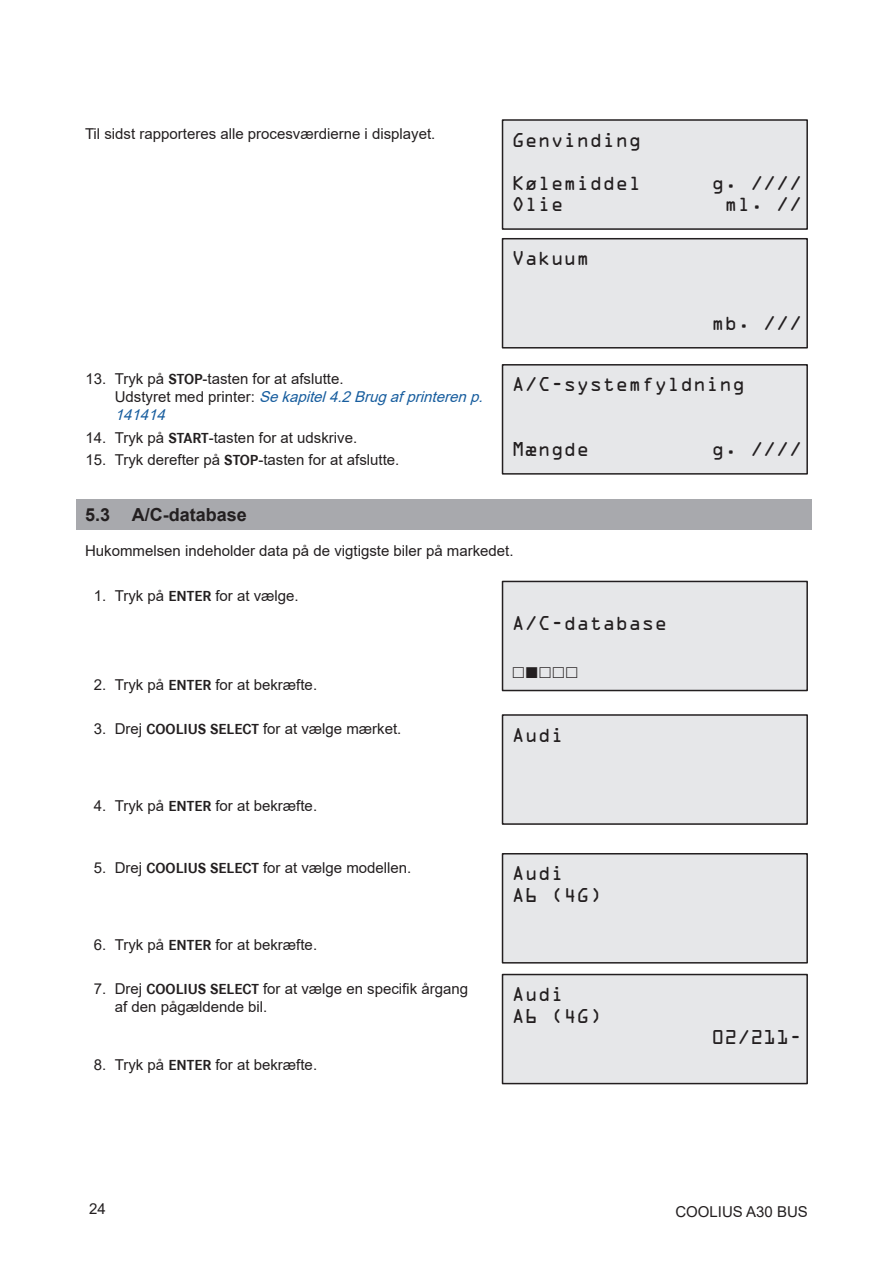
<style>
.page{position:relative;width:893px;height:1263px;background:#fff}
.page>*{position:absolute;margin:0;border:0;box-sizing:border-box;transform-origin:0 0}
.t1{font:18px/21.6px "OCRA Std";color:#231f20}
.t2{font:700 18px "Arial";color:#231f20}
.t3{font:15px/18px "Arial";color:#231f20}
.s1{font-family:"Corporate S";font-weight:700}
.s2{font-style:italic;color:#175d9e}
</style>
<div class="page">
<div style="left:77px;top:500px;width:735px;height:30px;background:#a8a9ad"></div>
<div style="left:502px;top:120px;width:305px;height:109px;background:#e6e7e9"></div>
<div style="left:502px;top:119px;width:306px;height:111px;border:2px solid #231f20"></div>
<div style="left:502px;top:239px;width:305px;height:109px;background:#e6e7e9"></div>
<div style="left:502px;top:238px;width:306px;height:110px;border:2px solid #231f20"></div>
<div style="left:502px;top:365px;width:305px;height:109px;background:#e6e7e9"></div>
<div style="left:502px;top:364px;width:306px;height:111px;border:2px solid #231f20"></div>
<div style="left:502px;top:581px;width:305px;height:109px;background:#e6e7e9"></div>
<div style="left:502px;top:581px;width:306px;height:110px;border:2px solid #231f20"></div>
<div style="left:502px;top:715px;width:305px;height:109px;background:#e6e7e9"></div>
<div style="left:502px;top:714px;width:306px;height:111px;border:2px solid #231f20"></div>
<div style="left:502px;top:854px;width:305px;height:109px;background:#e6e7e9"></div>
<div style="left:502px;top:853px;width:306px;height:110px;border:2px solid #231f20"></div>
<div style="left:502px;top:974px;width:305px;height:109px;background:#e6e7e9"></div>
<div style="left:502px;top:974px;width:306px;height:110px;border:2px solid #231f20"></div>
<p class="t3" style="left:85px;top:125px;width:352px">Til sidst rapporteres alle procesværdierne i displayet.</p>
<p class="t3" style="left:115px;top:370px;width:375px;text-indent:-29px">13. Tryk på <span class="s1">STOP</span>-tasten for at afslutte.<br>U d s t y r e t m e d p r i n t e r : <span class="s2">Sekapitel4.2Brugafprinterenp.<br>141414</span></p>
<p class="t3" style="left:85px;top:428px;width:273px">14. Tryk på <span class="s1">START</span>-tasten for at udskrive.</p>
<p class="t3" style="left:85px;top:450px;width:315px">15. Tryk derefter på <span class="s1">STOP</span>-tasten for at afslutte.</p>
<p class="t1" style="left:512px;top:131px;width:131px">Genvinding</p>
<p class="t1" style="left:512px;top:174px;width:131px">Kølemiddel</p>
<p class="t1" style="left:711px;top:174px;width:92px">g. ////</p>
<p class="t1" style="left:512px;top:195px;width:53px">Olie</p>
<p class="t1" style="left:724px;top:195px;width:79px">ml. //</p>
<p class="t1" style="left:512px;top:249px;width:79px">Vakuum</p>
<p class="t1" style="left:711px;top:314px;width:92px">mb. ///</p>
<p class="t1" style="left:512px;top:375px;width:235px">A/C-systemfyldning</p>
<p class="t1" style="left:512px;top:440px;width:79px">Mængde</p>
<p class="t1" style="left:711px;top:440px;width:92px">g. ////</p>
<p class="t2" style="left:85px;top:502px;width:163px">5.3 A/C-database</p>
<p class="t3" style="left:85px;top:542px;width:430px">Hukommelsen indeholder data på de vigtigste biler på markedet.</p>
<p class="t3" style="left:94px;top:587px;width:207px">1. Tryk på <span class="s1">ENTER</span> for at vælge.</p>
<p class="t3" style="left:94px;top:676px;width:225px">2. Tryk på <span class="s1">ENTER</span> for at bekræfte.</p>
<p class="t3" style="left:94px;top:720px;width:309px">3. Drej <span class="s1">COOLIUS SELECT</span> for at vælge mærket.</p>
<p class="t3" style="left:94px;top:796px;width:225px">4. Tryk på <span class="s1">ENTER</span> for at bekræfte.</p>
<p class="t3" style="left:94px;top:859px;width:319px">5. Drej <span class="s1">COOLIUS SELECT</span> for at vælge modellen.</p>
<p class="t3" style="left:94px;top:935px;width:225px">6. Tryk på <span class="s1">ENTER</span> for at bekræfte.</p>
<p class="t3" style="left:115px;top:980px;width:355px;text-indent:-21px">7. Drej <span class="s1">COOLIUS SELECT</span> for at vælge en specifik årgang af den pågældende bil.</p>
<p class="t3" style="left:94px;top:1056px;width:225px">8. Tryk på <span class="s1">ENTER</span> for at bekræfte.</p>
<p class="t1" style="left:512px;top:614px;width:157px">A/C-database</p>
<p class="t1" style="left:512px;top:725px;width:53px">Audi</p>
<p class="t1" style="left:512px;top:864px;width:92px">Audi<br>A6 (4G)</p>
<p class="t1" style="left:512px;top:985px;width:92px">Audi<br>A6 (4G)</p>
<p class="t1" style="left:711px;top:1028px;width:92px">02/211-</p>
<p class="t3" style="left:89px;top:1200px;width:18px">24</p>
<p class="t3" style="left:675px;top:1202px;width:134px">COOLIUS A30 BUS</p>
</div>
